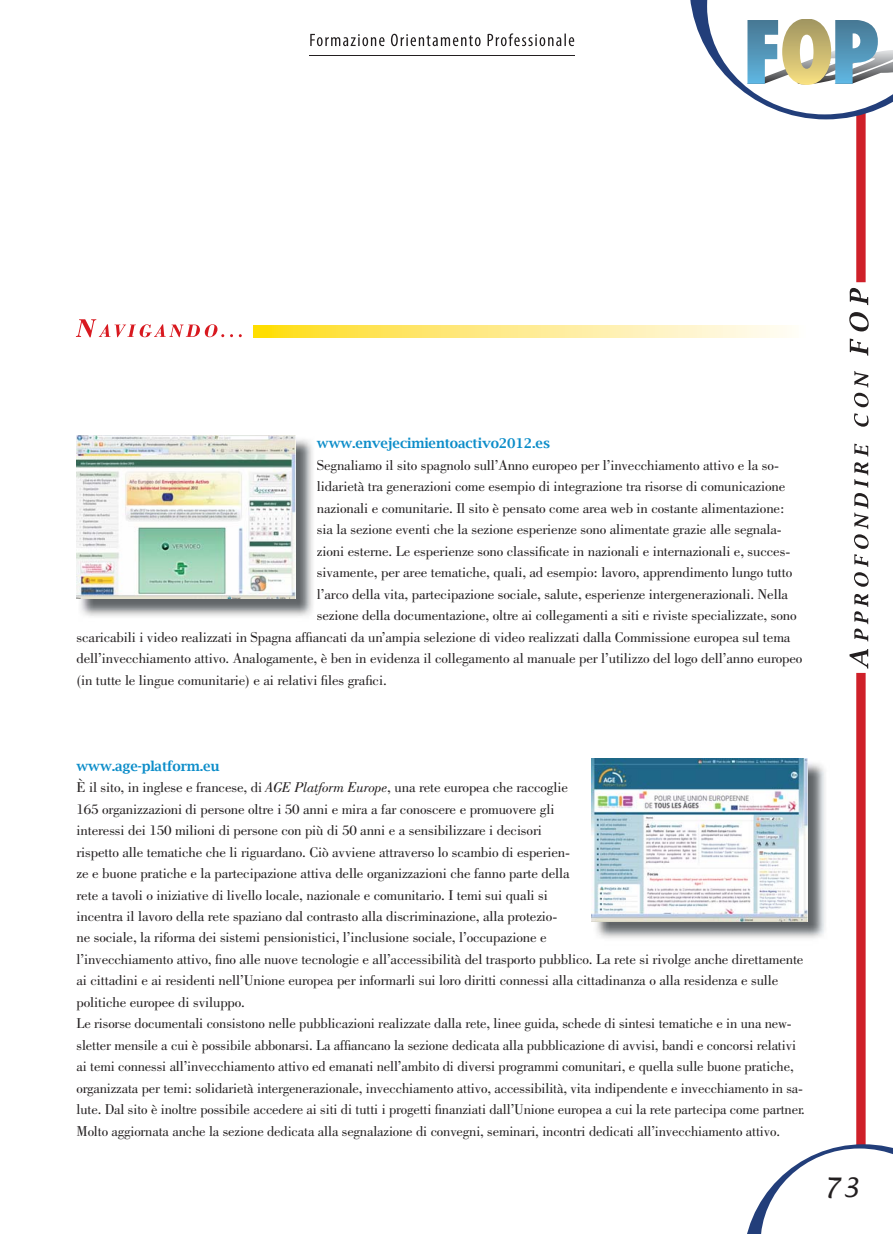
<style>
.page{position:relative;width:893px;height:1234px;background:#fff}
.page>*{position:absolute;margin:0;border:0;box-sizing:border-box;transform-origin:0 0}
.t1{font:italic 27px "Lucida Handwriting";color:#231f20}
.t2{font:15px/21.5px "Bodoni BT";letter-spacing:-.01em;color:#231f20}
.t3{font:600 13.5px "Lucida Bright";letter-spacing:-.01em;color:#0c8dc9}
.s1{font-style:italic}
</style>
<div class="page">
<hr style="left:309px;top:55px;width:266px;height:1px;background:#231f20">
<svg style="left:310px;top:33px;width:264px;height:13px"></svg>
<svg style="left:76px;top:319px;width:148px;height:18px"></svg>
<svg style="left:253px;top:325px;width:1px;height:12px"></svg>
<svg style="left:254px;top:325px;width:435px;height:12px"></svg>
<svg style="left:689px;top:0;width:204px;height:1233px"></svg>
<img style="left:78px;top:439px;width:235px;height:178px">
<img style="left:77px;top:435px;width:219px;height:163px">
<img style="left:594px;top:760px;width:237px;height:184px">
<img style="left:592px;top:758px;width:216px;height:162px">
<p class="t3" style="left:317px;top:435px;width:235px">www.envejecimientoactivo2012.es</p>
<p class="t2" style="left:317px;top:455px;width:464px">Segnaliamo il sito spagnolo sull’Anno europeo per l’invecchiamento attivo e la so-</p>
<p class="t2" style="left:317px;top:477px;width:470px">lidarietà tra generazioni come esempio di integrazione tra risorse di comunicazione</p>
<p class="t2" style="left:317px;top:498px;width:469px">nazionali e comunitarie. Il sito è pensato come area web in costante alimentazione:</p>
<p class="t2" style="left:317px;top:519px;width:466px">sia la sezione eventi che la sezione esperienze sono alimentate grazie alle segnala-</p>
<p class="t2" style="left:317px;top:541px;width:475px">zioni esterne. Le esperienze sono classificate in nazionali e internazionali e, succes-</p>
<p class="t2" style="left:317px;top:562px;width:477px">sivamente, per aree tematiche, quali, ad esempio: lavoro, apprendimento lungo tutto</p>
<p class="t2" style="left:317px;top:584px;width:473px">l’arco della vita, partecipazione sociale, salute, esperienze intergenerazionali. Nella</p>
<p class="t2" style="left:317px;top:605px;width:481px">sezione della documentazione, oltre ai collegamenti a siti e riviste specializzate, sono</p>
<p class="t2" style="left:77px;top:627px;width:715px">scaricabili i video realizzati in Spagna affiancati da un’ampia selezione di video realizzati dalla Commissione europea sul tema</p>
<p class="t2" style="left:77px;top:648px;width:727px">dell’invecchiamento attivo. Analogamente, è ben in evidenza il collegamento al manuale per l’utilizzo del logo dell’anno europeo</p>
<p class="t2" style="left:77px;top:670px;width:312px">(in tutte le lingue comunitarie) e ai relativi files grafici.</p>
<p class="t3" style="left:77px;top:757px;width:145px">www.age-platform.eu</p>
<p class="t2" style="left:77px;top:777px;width:730px">È il sito, in inglese e francese, di <span class="s1">AGE Platform Europe</span>, una rete europea che raccoglie<br>165 organizzazioni di persone oltre i 50 anni e mira a far conoscere e promuovere gli<br>interessi dei 150 milioni di persone con più di 50 anni e a sensibilizzare i decisori<br>rispetto alle tematiche che li riguardano. Ciò avviene attraverso lo scambio di esperien-<br>ze e buone pratiche e la partecipazione attiva delle organizzazioni che fanno parte della<br>rete a tavoli o iniziative di livello locale, nazionale e comunitario. I temi sui quali si<br>incentra il lavoro della rete spaziano dal contrasto alla discriminazione, alla protezio-<br>ne sociale, la riforma dei sistemi pensionistici, l’inclusione sociale, l’occupazione e<br>l’invecchiamento attivo, fino alle nuove tecnologie e all’accessibilità del trasporto pubblico. La rete si rivolge anche direttamente ai cittadini e ai residenti nell’Unione europea per informarli sui loro diritti connessi alla cittadinanza o alla residenza e sulle politiche europee di sviluppo.<br>Le risorse documentali consistono nelle pubblicazioni realizzate dalla rete, linee guida, schede di sintesi tematiche e in una new&shy;sletter mensile a cui è possibile abbonarsi. La affiancano la sezione dedicata alla pubblicazione di avvisi, bandi e concorsi relativi ai temi connessi all’invecchiamento attivo ed emanati nell’ambito di diversi programmi comunitari, e quella sulle buone pratiche, organizzata per temi: solidarietà intergenerazionale, invecchiamento attivo, accessibilità, vita indipendente e invecchiamento in sa&shy;lute. Dal sito è inoltre possibile accedere ai siti di tutti i progetti finanziati dall’Unione europea a cui la rete partecipa come partner.<br>Molto aggiornata anche la sezione dedicata alla segnalazione di convegni, seminari, incontri dedicati all’invecchiamento attivo.</p>
<h1 class="t1" style="left:823px;top:1168px;width:38px">73</h1>
</div>
